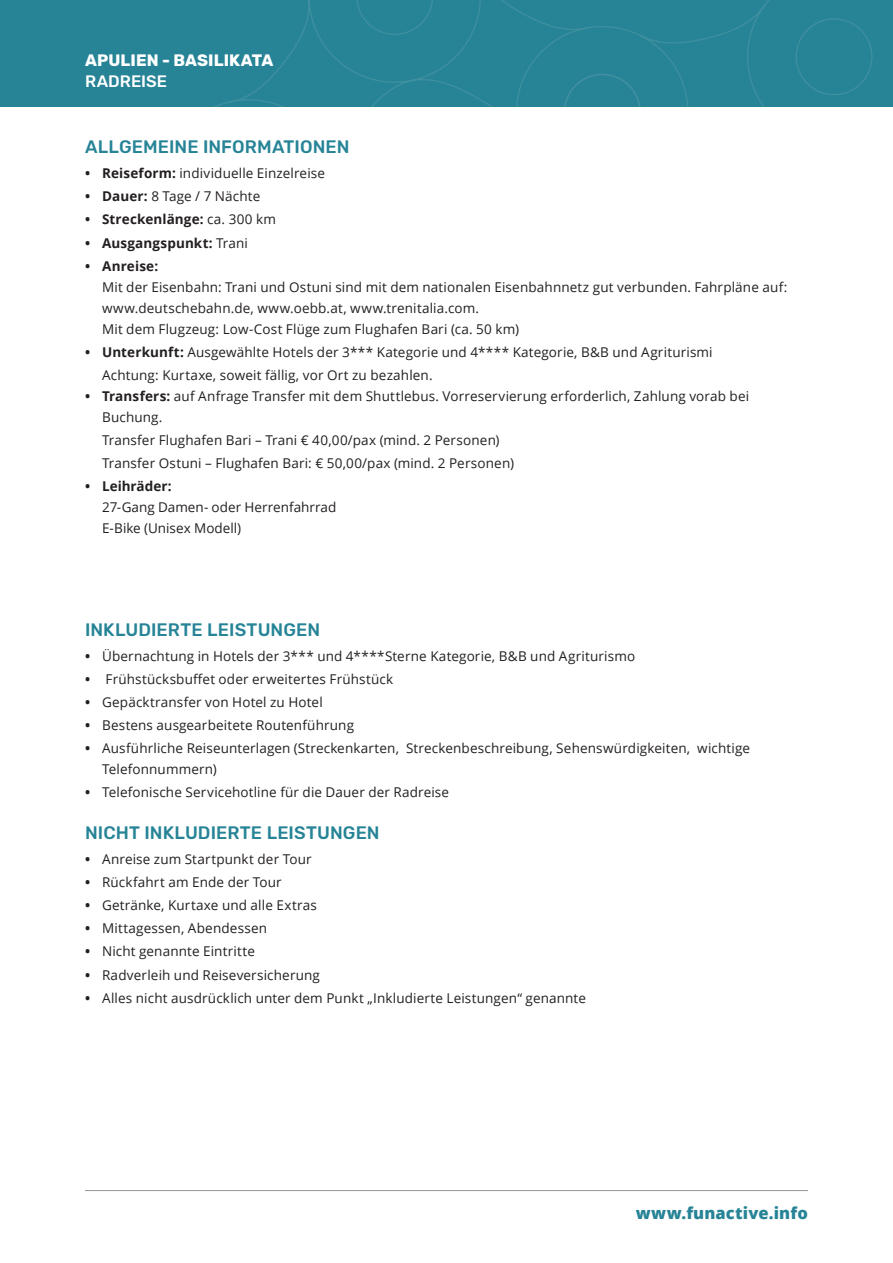
<style>
.page{position:relative;width:893px;height:1263px;background:#fff}
.page>*{position:absolute;margin:0;border:0;box-sizing:border-box;transform-origin:0 0}
.Teaser_Rubik_medium{font:500 18px "Rubik";letter-spacing:.005em;color:#268496}
.t1{font:700 16.5px "Rubik";letter-spacing:.005em;color:#fff}
.t2{font:800 16.5px "Open Sans";letter-spacing:.01em;color:#268496}
.t3{font:500 16.5px "Rubik";color:#fff}
.T_Open_Sans_9_14_Auf{font:13.5px/21px "Open Sans";letter-spacing:.01em;color:#231f20}
.T_Open_Sans_9_14{font:13.5px "Open Sans";letter-spacing:.01em;color:#231f20}
.t4{font:700 13.5px "Open Sans";letter-spacing:.01em;color:#231f20}
.s1{font-weight:700}
.s2{font-weight:400}
</style>
<div class="page">
<div style="left:0;top:0;width:893px;height:106px;background:#268496"></div>
<svg style="left:216px;top:0;width:657px;height:106px"></svg>
<hr style="left:85px;top:1190px;width:723px;height:1px;background:#939598">
<p class="t1" style="left:85px;top:51px;width:190px">APULIEN - BASILIKATA</p>
<p class="t3" style="left:85px;top:72px;width:84px">RADREISE</p>
<p class="Teaser_Rubik_medium" style="left:85px;top:136px;width:266px">ALLGEMEINE INFORMATIONEN</p>
<p class="T_Open_Sans_9_14_Auf" style="left:85px;top:162px;width:241px"><span class="s1">• Reiseform:</span> individuelle Einzelreise</p>
<p class="T_Open_Sans_9_14_Auf" style="left:85px;top:186px;width:177px"><span class="s1">• Dauer:</span> 8 Tage / 7 Nächte</p>
<p class="t4" style="left:85px;top:210px;width:193px">• Streckenlänge: <span class="s2">ca. 300 km</span></p>
<p class="t4" style="left:85px;top:233px;width:164px">• Ausgangspunkt: <span class="s2">Trani</span></p>
<p class="T_Open_Sans_9_14_Auf" style="left:102px;top:255px;width:687px;text-indent:-17px"><span class="s1">• Anreise:<br></span>Mit der Eisenbahn: Trani und Ostuni sind mit dem nationalen Eisenbahnnetz gut verbunden. Fahrpläne auf: www.deutschebahn.de, www.oebb.at, www.trenitalia.com.<br>Mit dem Flugzeug: Low-Cost Flüge zum Flughafen Bari (ca. 50 km)</p>
<p class="T_Open_Sans_9_14_Auf" style="left:85px;top:341px;width:629px"><span class="s1">• Unterkunft:</span> Ausgewählte Hotels der 3*** Kategorie und 4**** Kategorie, B&amp;B und Agriturismi</p>
<p class="T_Open_Sans_9_14" style="left:102px;top:366px;width:332px">Achtung: Kurtaxe, soweit fällig, vor Ort zu bezahlen.</p>
<p class="T_Open_Sans_9_14_Auf" style="left:102px;top:385px;width:649px;text-indent:-17px"><span class="s1">• Transfers:</span> auf Anfrage Transfer mit dem Shuttlebus. Vorreservierung erforderlich, Zahlung vorab bei<br>Buchung.</p>
<p class="T_Open_Sans_9_14_Auf" style="left:102px;top:429px;width:399px">Transfer Flughafen Bari – Trani € 40,00/pax (mind. 2 Personen)</p>
<p class="T_Open_Sans_9_14_Auf" style="left:102px;top:452px;width:413px">Transfer Ostuni – Flughafen Bari: € 50,00/pax (mind. 2 Personen)</p>
<p class="T_Open_Sans_9_14_Auf" style="left:102px;top:476px;width:236px;text-indent:-17px"><span class="s1">• Leihräder:<br></span>27-Gang Damen- oder Herrenfahrrad<br>E-Bike (Unisex Modell)</p>
<p class="Teaser_Rubik_medium" style="left:85px;top:619px;width:237px">INKLUDIERTE LEISTUNGEN</p>
<p class="T_Open_Sans_9_14_Auf" style="left:85px;top:645px;width:552px"><span class="s1">•</span> Übernachtung in Hotels der 3*** und 4****Sterne Kategorie, B&amp;B und Agriturismo</p>
<p class="T_Open_Sans_9_14_Auf" style="left:85px;top:668px;width:310px"><span class="s1">•</span> Frühstücksbuffet oder erweitertes Frühstück</p>
<p class="T_Open_Sans_9_14_Auf" style="left:85px;top:691px;width:239px"><span class="s1">•</span> Gepäcktransfer von Hotel zu Hotel</p>
<p class="T_Open_Sans_9_14_Auf" style="left:85px;top:714px;width:271px"><span class="s1">•</span> Bestens ausgearbeitete Routenführung</p>
<p class="T_Open_Sans_9_14_Auf" style="left:102px;top:738px;width:650px;text-indent:-17px"><span class="s1">•</span> Ausführliche Reiseunterlagen (Streckenkarten, Streckenbeschreibung, Sehenswürdigkeiten, wichtige<br>Telefonnummern)</p>
<p class="T_Open_Sans_9_14_Auf" style="left:85px;top:782px;width:366px"><span class="s1">•</span> Telefonische Servicehotline für die Dauer der Radreise</p>
<p class="Teaser_Rubik_medium" style="left:85px;top:822px;width:296px">NICHT INKLUDIERTE LEISTUNGEN</p>
<p class="T_Open_Sans_9_14_Auf" style="left:85px;top:848px;width:228px"><span class="s1">•</span> Anreise zum Startpunkt der Tour</p>
<p class="T_Open_Sans_9_14_Auf" style="left:85px;top:871px;width:198px"><span class="s1">•</span> Rückfahrt am Ende der Tour</p>
<p class="T_Open_Sans_9_14_Auf" style="left:85px;top:894px;width:233px"><span class="s1">•</span> Getränke, Kurtaxe und alle Extras</p>
<p class="T_Open_Sans_9_14_Auf" style="left:85px;top:917px;width:184px"><span class="s1">•</span> Mittagessen, Abendessen</p>
<p class="T_Open_Sans_9_14_Auf" style="left:85px;top:941px;width:171px"><span class="s1">•</span> Nicht genannte Eintritte</p>
<p class="T_Open_Sans_9_14_Auf" style="left:85px;top:964px;width:236px"><span class="s1">•</span> Radverleih und Reiseversicherung</p>
<p class="T_Open_Sans_9_14_Auf" style="left:85px;top:987px;width:502px"><span class="s1">•</span> Alles nicht ausdrücklich unter dem Punkt „Inkludierte Leistungen“ genannte</p>
<p class="t2" style="left:636px;top:1200px;width:174px">www.funactive.info</p>
</div>
